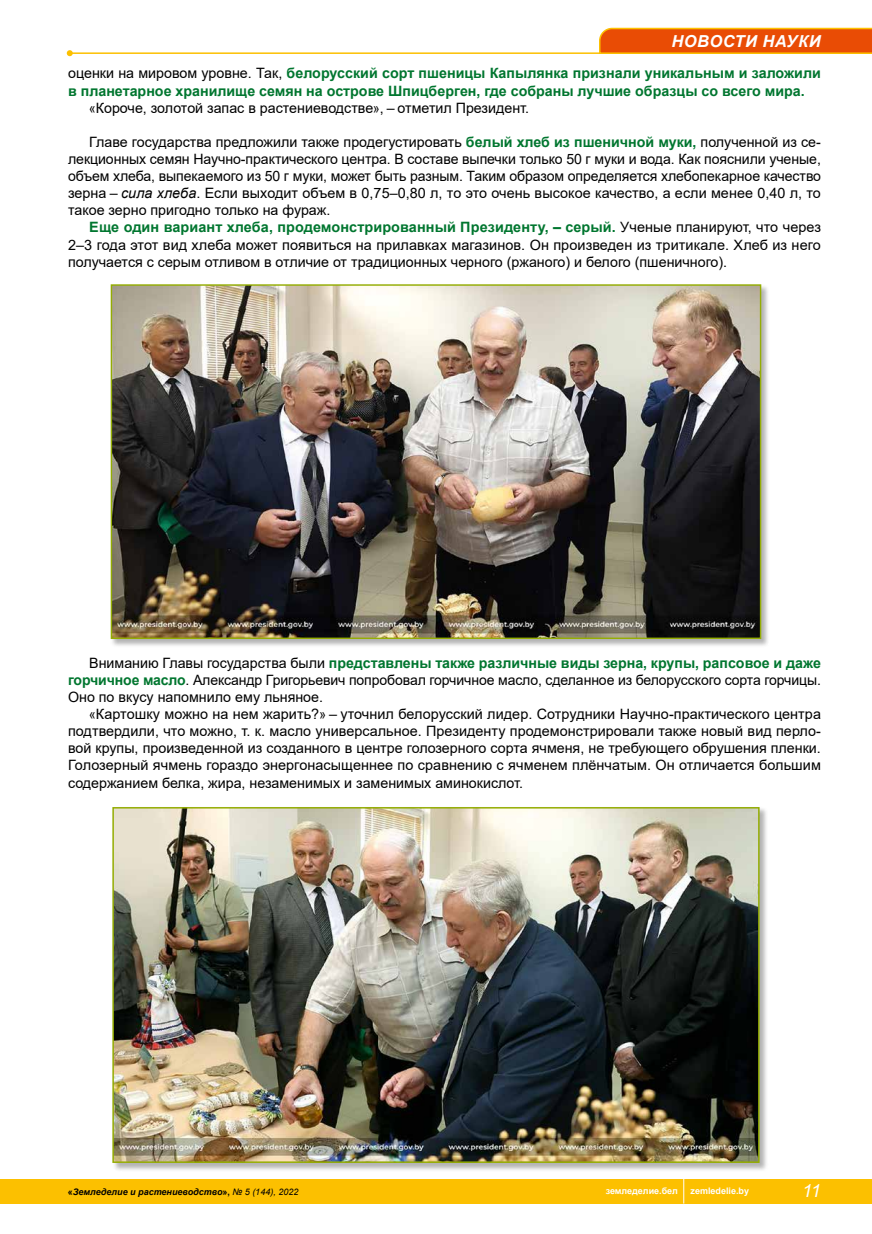
<style>
.page{position:relative;width:872px;height:1234px;background:#fff}
.page>*{position:absolute;margin:0;border:0;box-sizing:border-box;transform-origin:0 0}
.t1{font:italic 18px "Arial";color:#fff}
.t2{font:italic 700 16.5px "Arial";letter-spacing:.035em;color:#fff}
.t3{font:14.25px/17.1px "Arial";color:#000;text-align:justify}
.t4{font:700 14.25px "Arial";color:#00762f}
.t5{font:italic 700 9px "Arial";color:#000}
.t6{font:700 9px "Arial";color:#fff}
.s1{font-weight:400;color:#000}
.s2{font-family:"Arial Narrow"}
.s3{font-weight:700;color:#00762f}
.s4{font-style:italic}
.s5{font-style:normal}
.s6{font-weight:400}
</style>
<div class="page">
<div style="left:0;top:1178px;width:872px;height:25px;background:#fcc000"></div>
<hr style="left:70px;top:52px;width:802px;height:2px;background:#fcc000">
<svg style="left:67px;top:50px;width:6px;height:6px"></svg>
<svg style="left:683px;top:1178px;width:1px;height:25px"></svg>
<svg style="left:598px;top:27px;width:274px;height:27px;background:#eb5f0d"></svg>
<div style="left:112px;top:806px;width:656px;height:365px;background:#000;opacity:.3"></div>
<img style="left:115px;top:809px;width:641px;height:350px">
<div style="left:112px;top:806px;width:647px;height:356px;border:2px solid #94ad03"></div>
<div style="left:110px;top:284px;width:660px;height:363px;background:#000;opacity:.3"></div>
<img style="left:113px;top:286px;width:646px;height:351px">
<p class="t2" style="left:671px;top:30px;width:151px">НОВОСТИ НАУКИ</p>
<p class="t4" style="left:68px;top:63px;width:754px"><span class="s1">оценки на мировом уровне. Так,</span> белорусский сорт пшеницы Капылянка признали уникальным и заложили</p>
<p class="t4" style="left:68px;top:80px;width:738px">в планетарное хранилище семян на острове Шпицберген, где собраны лучшие образцы со всего мира.</p>
<p class="t3" style="left:89px;top:99px;width:441px"><span class="s2">«</span>Короче, золотой запас в растениеводстве<span class="s2">»</span>, – отметил Президент.</p>
<p class="t3" style="left:68px;top:133px;width:754px;text-indent:21px">Главе государства предложили также продегустировать <span class="s3">белый хлеб из пшеничной муки,</span> полученной из се&shy;лекционных семян Научно-практического центра. В составе выпечки только 50 г муки и вода. Как пояснили ученые, объем хлеба, выпекаемого из 50 г муки, может быть разным. Таким образом определяется хлебопекарное качество зерна – <span class="s4">сила хлеба</span>. Если выходит объем в 0,75–0,80 л, то это очень высокое качество, а если менее 0,40 л, то такое зерно пригодно только на фураж.</p>
<p class="t3" style="left:68px;top:219px;width:754px;text-indent:21px"><span class="s3">Еще один вариант хлеба, продемонстрированный Президенту, – серый.</span> Ученые планируют, что через 2–3 года этот вид хлеба может появиться на прилавках магазинов. Он произведен из тритикале. Хлеб из него получается с серым отливом в отличие от традиционных черного (ржаного) и белого (пшеничного).</p>
<p class="t3" style="left:68px;top:654px;width:754px;text-indent:21px">Вниманию Главы государства были <span class="s3">представлены также различные виды зерна, крупы, рапсовое и даже горчичное масло</span>. Александр Григорьевич попробовал горчичное масло, сделанное из белорусского сорта горчицы.<br>Оно по вкусу напомнило ему льняное.</p>
<p class="t3" style="left:68px;top:705px;width:754px;text-indent:21px"><span class="s2">«</span>Картошку можно на нем жарить?<span class="s2">»</span> – уточнил белорусский лидер. Сотрудники Научно-практического центра подтвердили, что можно, т. к. масло универсальное. Президенту продемонстрировали также новый вид перло&shy;вой крупы, произведенной из созданного в центре голозерного сорта ячменя, не требующего обрушения пленки.<br>Голозерный ячмень гораздо энергонасыщеннее по сравнению с ячменем плёнчатым. Он отличается большим содержанием белка, жира, незаменимых и заменимых аминокислот.</p>
<p class="t5" style="left:68px;top:1185px;width:232px"><span class="s5">«</span>Земледелие и растениеводство<span class="s5">»,</span> <span class="s6">№ 5 (144), 2022</span></p>
<p class="t6" style="left:605px;top:1184px;width:74px">земледелие.бел</p>
<p class="t6" style="left:690px;top:1184px;width:60px">zemledelie.by</p>
<p class="t1" style="left:802px;top:1178px;width:20px">11</p>
</div>
